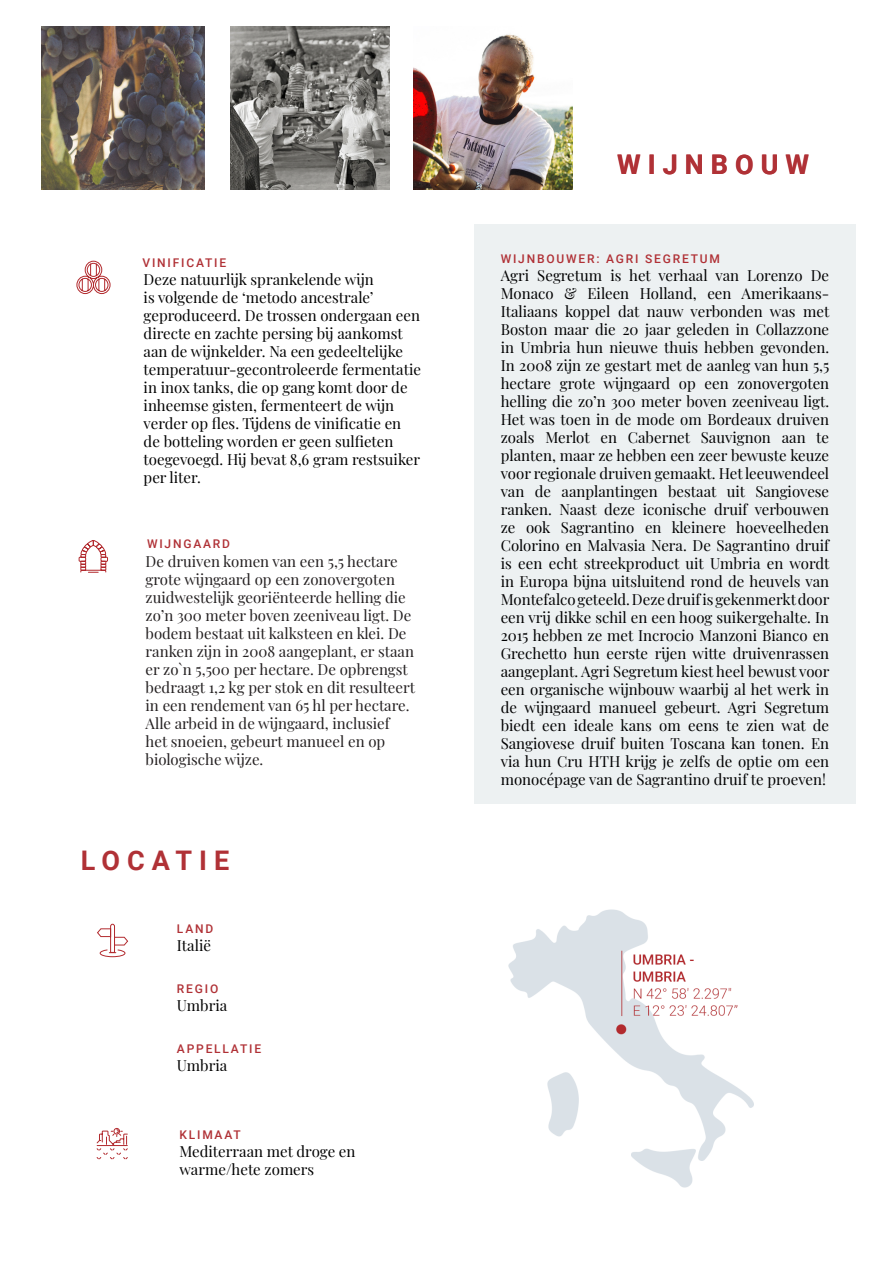
<style>
.page{position:relative;width:893px;height:1263px;background:#fff}
.page>*{position:absolute;margin:0;border:0;box-sizing:border-box;transform-origin:0 0}
.t1{font:700 27px "Roboto";letter-spacing:.26em;color:#b03136}
.t2{font:15px/18px "Playfair Display";color:#000001}
.t3{font:15px/18px "Playfair Display";color:#231f20}
.t4{font:500 12px "Roboto";letter-spacing:.15em;color:#b03136}
</style>
<div class="page">
<img style="left:508px;top:909px;width:246px;height:279px">
<div style="left:475px;top:224px;width:381px;height:580px;background:#edf1f2"></div>
<svg style="left:97px;top:923px;width:32px;height:34px"></svg>
<svg style="left:96px;top:1128px;width:32px;height:32px"></svg>
<svg style="left:76px;top:260px;width:35px;height:34px"></svg>
<svg style="left:78px;top:540px;width:30px;height:33px"></svg>
<img style="left:41px;top:26px;width:163px;height:163px">
<img style="left:231px;top:26px;width:159px;height:163px">
<img style="left:414px;top:34px;width:159px;height:155px">
<p class="t4" style="left:143px;top:254px;width:85px">VINIFICATIE</p>
<p class="t2" style="left:144px;top:269px;width:279px">Deze natuurlijk sprankelende wijn<br>is volgende de ‘metodo ancestrale’ geproduceerd. De trossen ondergaan een directe en zachte persing bij aankomst aan de wijnkelder. Na een gedeeltelijke temperatuur-gecontroleerde fermentatie in inox tanks, die op gang komt door de inheemse gisten, fermenteert de wijn verder op fles. Tijdens de vinificatie en de botteling worden er geen sulfieten toegevoegd. Hij bevat 8,6 gram restsuiker per liter.</p>
<p class="t4" style="left:147px;top:536px;width:84px">WIJNGAARD</p>
<p class="t3" style="left:146px;top:551px;width:271px">De druiven komen van een 5,5 hectare grote wijngaard op een zonovergoten zuidwestelijk georiënteerde helling die zo’n 300 meter boven zeeniveau ligt. De bodem bestaat uit kalksteen en klei. De ranken zijn in 2008 aangeplant, er staan er zo`n 5,500 per hectare. De opbrengst bedraagt 1,2 kg per stok en dit resulteert in een rendement van 65 hl per hectare.<br>Alle arbeid in de wijngaard, inclusief het snoeien, gebeurt manueel en op biologische wijze.</p>
<p class="t1" style="left:81px;top:842px;width:150px">LOCATIE</p>
<p class="t4" style="left:177px;top:920px;width:38px">LAND</p>
<p class="t2" style="left:177px;top:935px;width:36px">Italië</p>
<p class="t4" style="left:177px;top:980px;width:43px">REGIO</p>
<p class="t2" style="left:177px;top:995px;width:52px">Umbria</p>
<p class="t4" style="left:177px;top:1040px;width:86px">APPELLATIE</p>
<p class="t2" style="left:177px;top:1055px;width:52px">Umbria</p>
<p class="t4" style="left:179px;top:1127px;width:63px">KLIMAAT</p>
<p class="t2" style="left:179px;top:1141px;width:178px">Mediterraan met droge en warme/hete zomers</p>
<p class="t1" style="left:617px;top:145px;width:194px">WIJNBOUW</p>
<p class="t4" style="left:501px;top:250px;width:221px">WIJNBOUWER: AGRI SEGRETUM</p>
<p class="t2" style="left:501px;top:265px;width:330px;text-align:justify">Agri Segretum is het verhaal van Lorenzo De Monaco &amp; Eileen Holland, een Amerikaans-Italiaans koppel dat nauw verbonden was met Boston maar die 20 jaar geleden in Collazzone in Umbria hun nieuwe thuis hebben gevonden.<br>In 2008 zijn ze gestart met de aanleg van hun 5,5 hectare grote wijngaard op een zonovergoten helling die zo’n 300 meter boven zeeniveau ligt.<br>Het was toen in de mode om Bordeaux druiven zoals Merlot en Cabernet Sauvignon aan te planten, maar ze hebben een zeer bewuste keuze voor regionale druiven gemaakt. Het leeuwendeel van de aanplantingen bestaat uit Sangiovese ranken. Naast deze iconische druif verbouwen ze ook Sagrantino en kleinere hoeveelheden Colorino en Malvasia Nera. De Sagrantino druif is een echt streekproduct uit Umbria en wordt in Europa bijna uitsluitend rond de heuvels van Montefalco geteeld. Deze druif is gekenmerkt door een vrij dikke schil en een hoog suikergehalte. In 2015 hebben ze met Incrocio Manzoni Bianco en Grechetto hun eerste rijen witte druivenrassen aangeplant. Agri Segretum kiest heel bewust voor een organische wijnbouw waarbij al het werk in de wijngaard manueel gebeurt. Agri Segretum biedt een ideale kans om eens te zien wat de Sangiovese druif buiten Toscana kan tonen. En via hun Cru HTH krijg je zelfs de optie om een monocépage van de Sagrantino druif te proeven!</p>
</div>
